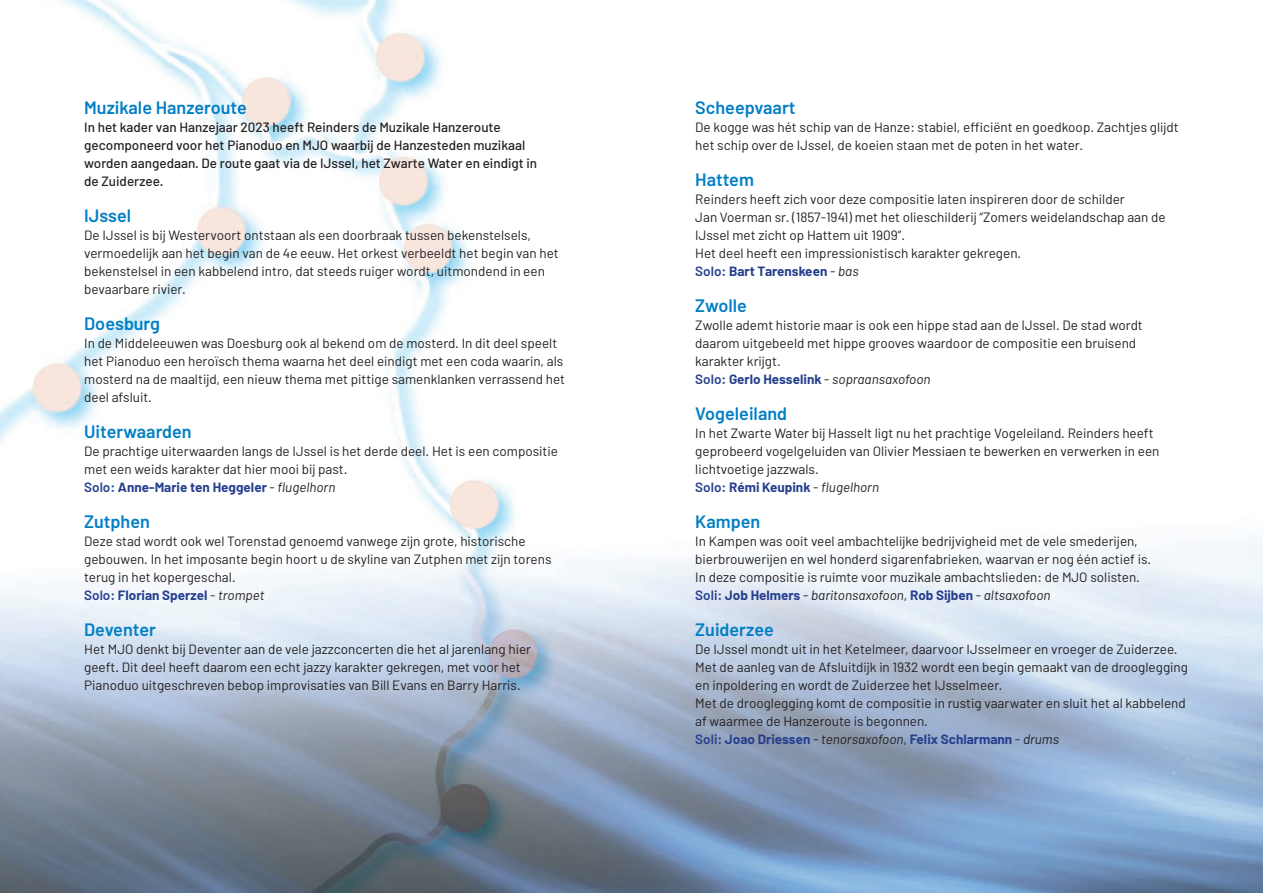
<style>
.page{position:relative;width:1263px;height:893px;background:#fff}
.page>*{position:absolute;margin:0;border:0;box-sizing:border-box;transform-origin:0 0}
.t1{font:600 18px "Barlow";color:#007ec5}
.t2{font:13.5px/18px "Barlow";color:#231f20}
.t3{font:500 13.5px/18px "Barlow";color:#231f20}
.t4{font:700 13.5px "Barlow";color:#253f8e}
.t5{font:italic 13.5px "Barlow";color:#231f20}
.s1{font-weight:600}
.s2{font-weight:400;color:#231f20}
.s3{font-weight:400;font-style:italic;color:#231f20}
.s4{font-weight:600;font-style:normal;color:#253f8e}
.s5{font-weight:700;font-style:normal;color:#253f8e}
.s6{font-style:normal}
</style>
<div class="page">
<img style="left:0;top:0;width:1263px;height:893px">
<p class="t1" style="left:84px;top:96px;width:164px">Muzikale Hanzeroute</p>
<p class="t3" style="left:84px;top:118px;width:418px">In het kader van Hanzejaar 2023 heeft Reinders de Muzikale Hanzeroute</p>
<p class="t3" style="left:84px;top:136px;width:454px">gecomponeerd voor het Pianoduo en MJO waarbij de Hanzesteden muzikaal worden aangedaan. De route gaat via de IJssel, het Zwarte Water en eindigt in</p>
<p class="t3" style="left:84px;top:172px;width:81px">de Zuiderzee.</p>
<p class="t1" style="left:84px;top:204px;width:49px">IJssel</p>
<p class="t2" style="left:84px;top:226px;width:476px">De IJssel is bij Westervoort ontstaan als een doorbraak tussen bekenstelsels, vermoedelijk aan het begin van de 4e eeuw. Het orkest verbeeldt het begin van het bekenstelsel in een kabbelend intro, dat steeds ruiger wordt, uitmondend in een bevaarbare rivier.</p>
<p class="t1" style="left:84px;top:312px;width:77px">Doesburg</p>
<p class="t2" style="left:84px;top:334px;width:482px">In de Middeleeuwen was Doesburg ook al bekend om de mosterd. In dit deel speelt het Pianoduo een heroïsch thema waarna het deel eindigt met een coda waarin, als mosterd na de maaltijd, een nieuw thema met pittige samenklanken verrassend het deel afsluit.</p>
<p class="t1" style="left:84px;top:420px;width:109px">Uiterwaarden</p>
<p class="t2" style="left:84px;top:442px;width:475px">De prachtige uiterwaarden langs de IJssel is het derde deel. Het is een compositie met een weids karakter dat hier mooi bij past.</p>
<p class="t4" style="left:84px;top:479px;width:253px"><span class="s1">Solo:</span> Anne-Marie ten Heggeler <span class="s2">-</span> <span class="s3">flugelhorn</span></p>
<p class="t1" style="left:84px;top:510px;width:67px">Zutphen</p>
<p class="t2" style="left:84px;top:532px;width:443px">Deze stad wordt ook wel Torenstad genoemd vanwege zijn grote, historische</p>
<p class="t2" style="left:84px;top:550px;width:469px">gebouwen. In het imposante begin hoort u de skyline van Zutphen met zijn torens terug in het kopergeschal.</p>
<p class="t4" style="left:84px;top:587px;width:182px"><span class="s1">Solo:</span> Florian Sperzel <span class="s2">-</span> <span class="s3">trompet</span></p>
<p class="t1" style="left:84px;top:618px;width:73px">Deventer</p>
<p class="t2" style="left:84px;top:640px;width:448px">Het MJO denkt bij Deventer aan de vele jazzconcerten die het al jarenlang hier geeft. Dit deel heeft daarom een echt jazzy karakter gekregen, met voor het</p>
<p class="t2" style="left:84px;top:676px;width:438px">Pianoduo uitgeschreven bebop improvisaties van Bill Evans en Barry Harris.</p>
<p class="t1" style="left:695px;top:96px;width:102px">Scheepvaart</p>
<p class="t2" style="left:695px;top:118px;width:485px">De kogge was hét schip van de Hanze: stabiel, efficiënt en goedkoop. Zachtjes glijdt het schip over de IJssel, de koeien staan met de poten in het water.</p>
<p class="t1" style="left:695px;top:168px;width:60px">Hattem</p>
<p class="t2" style="left:695px;top:190px;width:431px">Reinders heeft zich voor deze compositie laten inspireren door de schilder</p>
<p class="t2" style="left:695px;top:208px;width:472px">Jan Voerman sr. (1857-1941) met het olieschilderij “Zomers weidelandschap aan de<br>IJssel met zicht op Hattem uit 1909”.</p>
<p class="t2" style="left:695px;top:244px;width:327px">Het deel heeft een impressionistisch karakter gekregen.</p>
<p class="t4" style="left:695px;top:263px;width:165px"><span class="s1">Solo:</span> Bart Tarenskeen <span class="s2">-</span> <span class="s3">bas</span></p>
<p class="t1" style="left:695px;top:294px;width:53px">Zwolle</p>
<p class="t2" style="left:695px;top:316px;width:449px">Zwolle ademt historie maar is ook een hippe stad aan de IJssel. De stad wordt</p>
<p class="t2" style="left:695px;top:334px;width:442px">daarom uitgebeeld met hippe grooves waardoor de compositie een bruisend</p>
<p class="t2" style="left:695px;top:352px;width:87px">karakter krijgt.</p>
<p class="t5" style="left:695px;top:371px;width:237px"><span class="s4">Solo:</span> <span class="s5">Gerlo Hesselink</span> <span class="s6">-</span> sopraansaxofoon</p>
<p class="t1" style="left:695px;top:402px;width:93px">Vogeleiland</p>
<p class="t2" style="left:695px;top:424px;width:466px">In het Zwarte Water bij Hasselt ligt nu het prachtige Vogeleiland. Reinders heeft geprobeerd vogelgeluiden van Olivier Messiaen te bewerken en verwerken in een lichtvoetige jazzwals.</p>
<p class="t4" style="left:695px;top:479px;width:185px"><span class="s1">Solo:</span> Rémi Keupink <span class="s2">-</span> <span class="s3">flugelhorn</span></p>
<p class="t1" style="left:695px;top:510px;width:67px">Kampen</p>
<p class="t2" style="left:695px;top:532px;width:444px">In Kampen was ooit veel ambachtelijke bedrijvigheid met de vele smederijen,</p>
<p class="t2" style="left:695px;top:550px;width:457px">bierbrouwerijen en wel honderd sigarenfabrieken, waarvan er nog één actief is.</p>
<p class="t2" style="left:695px;top:568px;width:446px">In deze compositie is ruimte voor muzikale ambachtslieden: de MJO solisten.</p>
<p class="t5" style="left:695px;top:587px;width:357px"><span class="s4">Soli:</span> <span class="s5">Job Helmers</span> <span class="s6">-</span> baritonsaxofoon<span class="s6">,</span> <span class="s5">Rob Sijben</span> <span class="s6">-</span> altsaxofoon</p>
<p class="t1" style="left:695px;top:618px;width:80px">Zuiderzee</p>
<p class="t2" style="left:695px;top:640px;width:494px">De IJssel mondt uit in het Ketelmeer, daarvoor IJsselmeer en vroeger de Zuiderzee.<br>Met de aanleg van de Afsluitdijk in 1932 wordt een begin gemaakt van de drooglegging en inpoldering en wordt de Zuiderzee het IJsselmeer.</p>
<p class="t2" style="left:695px;top:694px;width:492px">Met de drooglegging komt de compositie in rustig vaarwater en sluit het al kabbelend af waarmee de Hanzeroute is begonnen.</p>
<p class="t4" style="left:695px;top:731px;width:365px"><span class="s1">Soli:</span> Joao Driessen <span class="s2">-</span> <span class="s3">tenorsaxofoon</span><span class="s2">,</span> Felix Schlarmann <span class="s2">-</span> <span class="s3">drums</span></p>
</div>
